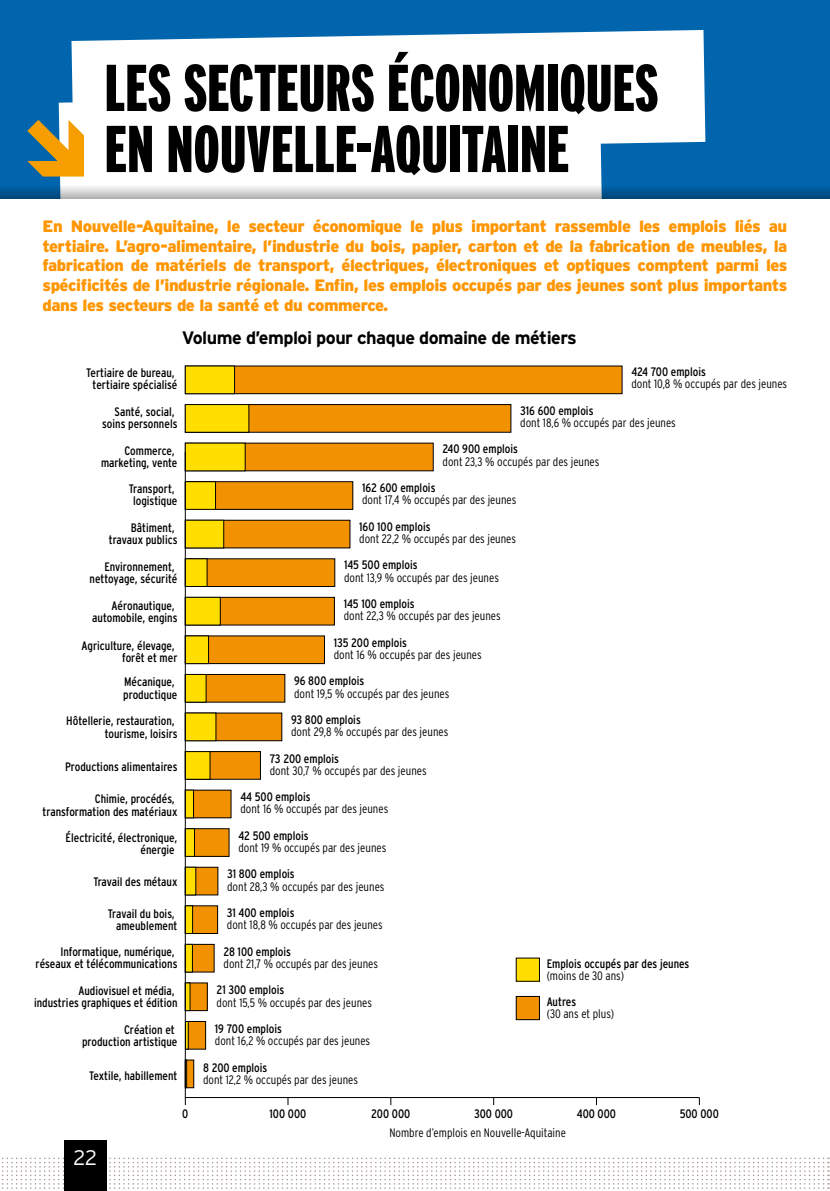
<style>
.page{position:relative;width:830px;height:1191px;background:#fff}
.page>*{position:absolute;margin:0;border:0;box-sizing:border-box;transform-origin:0 0}
.t1{font:900 extra-condensed 66px "Interstate";color:#000}
.t2{font:300 21px "Interstate";color:#fff}
.t3{font:700 18px "Interstate";letter-spacing:-.03em;color:#000}
.t4{font:900 16.5px/19.8px "Interstate";letter-spacing:-.03em;color:#ff9600;text-align:justify}
.t5{font:condensed 12.3px/12.3px "Interstate";color:#000;text-align:right}
.t6{font:300 condensed 12.3px "Interstate";color:#000}
</style>
<div class="page">
<svg style="left:2px;top:1157px;width:826px;height:31px"></svg>
<div style="left:0;top:0;width:829px;height:200px;background:#0065ac"></div>
<div style="left:59px;top:102px;width:542px;height:77px;background:#fff"></div>
<div style="left:71px;top:30px;width:634px;height:123px;background:#fff"></div>
<svg style="left:0;top:179px;width:829px;height:20px"></svg>
<div style="left:0;top:199px;width:829px;height:17px;background:#fff"></div>
<svg style="left:27px;top:120px;width:57px;height:56px"></svg>
<div style="left:185px;top:366px;width:436px;height:28px;background:#f39200"></div>
<div style="left:185px;top:366px;width:437px;height:28px;border:1px solid #000"></div>
<div style="left:185px;top:404px;width:325px;height:28px;background:#f39200"></div>
<div style="left:185px;top:404px;width:326px;height:28px;border:1px solid #000"></div>
<div style="left:185px;top:443px;width:248px;height:28px;background:#f39200"></div>
<div style="left:185px;top:366px;width:49px;height:28px;background:#ffde00"></div>
<div style="left:185px;top:366px;width:50px;height:28px;border:1px solid #000"></div>
<div style="left:185px;top:404px;width:64px;height:28px;background:#ffde00"></div>
<div style="left:185px;top:404px;width:64px;height:28px;border:1px solid #000"></div>
<div style="left:185px;top:443px;width:60px;height:28px;background:#ffde00"></div>
<svg style="left:184px;top:451px;width:515px;height:647px"></svg>
<div style="left:516px;top:996px;width:23px;height:23px;background:#f39200"></div>
<div style="left:515px;top:996px;width:24px;height:24px;border:1px solid #000"></div>
<div style="left:516px;top:958px;width:23px;height:23px;background:#ffde00"></div>
<div style="left:64px;top:1140px;width:42px;height:51px;background:#000"></div>
<h1 class="t1" style="left:105px;top:48px;width:555px">LES SECTEURS ÉCONOMIQUES</h1>
<h1 class="t1" style="left:105px;top:109px;width:462px">EN NOUVELLE-AQUITAINE</h1>
<p class="t4" style="left:43px;top:216px;width:746px">En Nouvelle-Aquitaine, le secteur économique le plus important rassemble les emplois liés au tertiaire. L’agro-alimentaire, l’industrie du bois, papier, carton et de la fabrication de meubles, la fabrication de matériels de transport, électriques, électroniques et optiques comptent parmi les spécificités de l’industrie régionale. Enfin, les emplois occupés par des jeunes sont plus importants dans les secteurs de la santé et du commerce.</p>
<h3 class="t3" style="left:182px;top:326px;width:396px">Volume d’emploi pour chaque domaine de métiers</h3>
<p class="t5" style="left:86px;top:366px;width:93px;text-align:center">Tertiaire de bureau, tertiaire spécialisé</p>
<p class="t5" style="left:102px;top:405px;width:77px">Santé, social, soins personnels</p>
<p class="t5" style="left:101px;top:444px;width:78px">Commerce, marketing, vente</p>
<p class="t5" style="left:129px;top:482px;width:50px;text-align:center">Transport, logistique</p>
<p class="t5" style="left:109px;top:521px;width:70px">Bâtiment, travaux publics</p>
<p class="t5" style="left:90px;top:560px;width:89px">Environnement, nettoyage, sécurité</p>
<p class="t5" style="left:92px;top:599px;width:87px">Aéronautique, automobile, engins</p>
<p class="t5" style="left:82px;top:639px;width:97px">Agriculture, élevage, forêt et mer</p>
<p class="t5" style="left:123px;top:675px;width:56px;text-align:left">Mécanique, productique</p>
<p class="t5" style="left:66px;top:714px;width:113px">Hôtellerie, restauration, tourisme, loisirs</p>
<p class="t5" style="left:65px;top:760px;width:114px">Productions alimentaires</p>
<p class="t5" style="left:43px;top:792px;width:136px">Chimie, procédés, transformation des matériaux</p>
<p class="t5" style="left:66px;top:831px;width:113px">Électricité, électronique, énergie</p>
<p class="t5" style="left:93px;top:875px;width:85px">Travail des métaux</p>
<p class="t5" style="left:108px;top:907px;width:71px">Travail du bois, ameublement</p>
<p class="t5" style="left:36px;top:945px;width:143px">Informatique, numérique, réseaux et télécommunications</p>
<p class="t5" style="left:34px;top:984px;width:145px">Audiovisuel et média, industries graphiques et édition</p>
<p class="t5" style="left:82px;top:1023px;width:97px">Création et production artistique</p>
<p class="t5" style="left:89px;top:1069px;width:90px">Textile, habillement</p>
<p class="t5" style="left:631px;top:365px;width:76px">424 700 emplois</p>
<p class="t6" style="left:631px;top:376px;width:157px">dont 10,8 % occupés par des jeunes</p>
<p class="t5" style="left:520px;top:404px;width:75px">316 600 emplois</p>
<p class="t6" style="left:520px;top:415px;width:157px">dont 18,6 % occupés par des jeunes</p>
<p class="t5" style="left:442px;top:443px;width:77px">240 900 emplois</p>
<p class="t6" style="left:442px;top:454px;width:158px">dont 23,3 % occupés par des jeunes</p>
<p class="t5" style="left:362px;top:481px;width:75px">162 600 emplois</p>
<p class="t6" style="left:362px;top:492px;width:156px">dont 17,4 % occupés par des jeunes</p>
<p class="t5" style="left:359px;top:520px;width:73px">160 100 emplois</p>
<p class="t6" style="left:359px;top:531px;width:158px">dont 22,2 % occupés par des jeunes</p>
<p class="t5" style="left:344px;top:559px;width:75px">145 500 emplois</p>
<p class="t6" style="left:344px;top:570px;width:156px">dont 13,9 % occupés par des jeunes</p>
<p class="t5" style="left:343px;top:597px;width:72px">145 100 emplois</p>
<p class="t6" style="left:343px;top:608px;width:158px">dont 22,3 % occupés par des jeunes</p>
<p class="t5" style="left:333px;top:636px;width:74px">135 200 emplois</p>
<p class="t6" style="left:333px;top:647px;width:149px">dont 16 % occupés par des jeunes</p>
<p class="t5" style="left:294px;top:674px;width:71px">96 800 emplois</p>
<p class="t6" style="left:294px;top:685px;width:157px">dont 19,5 % occupés par des jeunes</p>
<p class="t5" style="left:291px;top:713px;width:71px">93 800 emplois</p>
<p class="t6" style="left:291px;top:724px;width:159px">dont 29,8 % occupés par des jeunes</p>
<p class="t5" style="left:269px;top:752px;width:71px">73 200 emplois</p>
<p class="t6" style="left:269px;top:763px;width:158px">dont 30,7 % occupés par des jeunes</p>
<p class="t5" style="left:240px;top:790px;width:72px">44 500 emplois</p>
<p class="t6" style="left:240px;top:801px;width:149px">dont 16 % occupés par des jeunes</p>
<p class="t5" style="left:238px;top:829px;width:72px">42 500 emplois</p>
<p class="t6" style="left:238px;top:840px;width:149px">dont 19 % occupés par des jeunes</p>
<p class="t5" style="left:227px;top:868px;width:69px">31 800 emplois</p>
<p class="t6" style="left:227px;top:879px;width:159px">dont 28,3 % occupés par des jeunes</p>
<p class="t5" style="left:227px;top:906px;width:69px">31 400 emplois</p>
<p class="t6" style="left:227px;top:917px;width:157px">dont 18,8 % occupés par des jeunes</p>
<p class="t5" style="left:223px;top:945px;width:69px">28 100 emplois</p>
<p class="t6" style="left:223px;top:956px;width:156px">dont 21,7 % occupés par des jeunes</p>
<p class="t5" style="left:216px;top:983px;width:69px">21 300 emplois</p>
<p class="t6" style="left:216px;top:994px;width:157px">dont 15,5 % occupés par des jeunes</p>
<p class="t5" style="left:215px;top:1022px;width:68px">19 700 emplois</p>
<p class="t6" style="left:215px;top:1033px;width:157px">dont 16,2 % occupés par des jeunes</p>
<p class="t5" style="left:203px;top:1061px;width:66px">8 200 emplois</p>
<p class="t6" style="left:203px;top:1072px;width:156px">dont 12,2 % occupés par des jeunes</p>
<p class="t5" style="left:546px;top:957px;width:144px">Emplois occupés par des jeunes</p>
<p class="t6" style="left:546px;top:968px;width:79px">(moins de 30 ans)</p>
<p class="t5" style="left:546px;top:995px;width:31px">Autres</p>
<p class="t6" style="left:546px;top:1006px;width:69px">(30 ans et plus)</p>
<p class="t5" style="left:182px;top:1107px;width:8px">0</p>
<p class="t5" style="left:269px;top:1107px;width:38px">100 000</p>
<p class="t5" style="left:371px;top:1107px;width:41px">200 000</p>
<p class="t5" style="left:474px;top:1107px;width:40px">300 000</p>
<p class="t5" style="left:576px;top:1107px;width:41px">400 000</p>
<p class="t5" style="left:679px;top:1107px;width:41px">500 000</p>
<h2 class="t2" style="left:74px;top:1145px;width:25px">22</h2>
<p class="t6" style="left:389px;top:1125px;width:178px">Nombre d’emplois en Nouvelle-Aquitaine</p>
</div>
